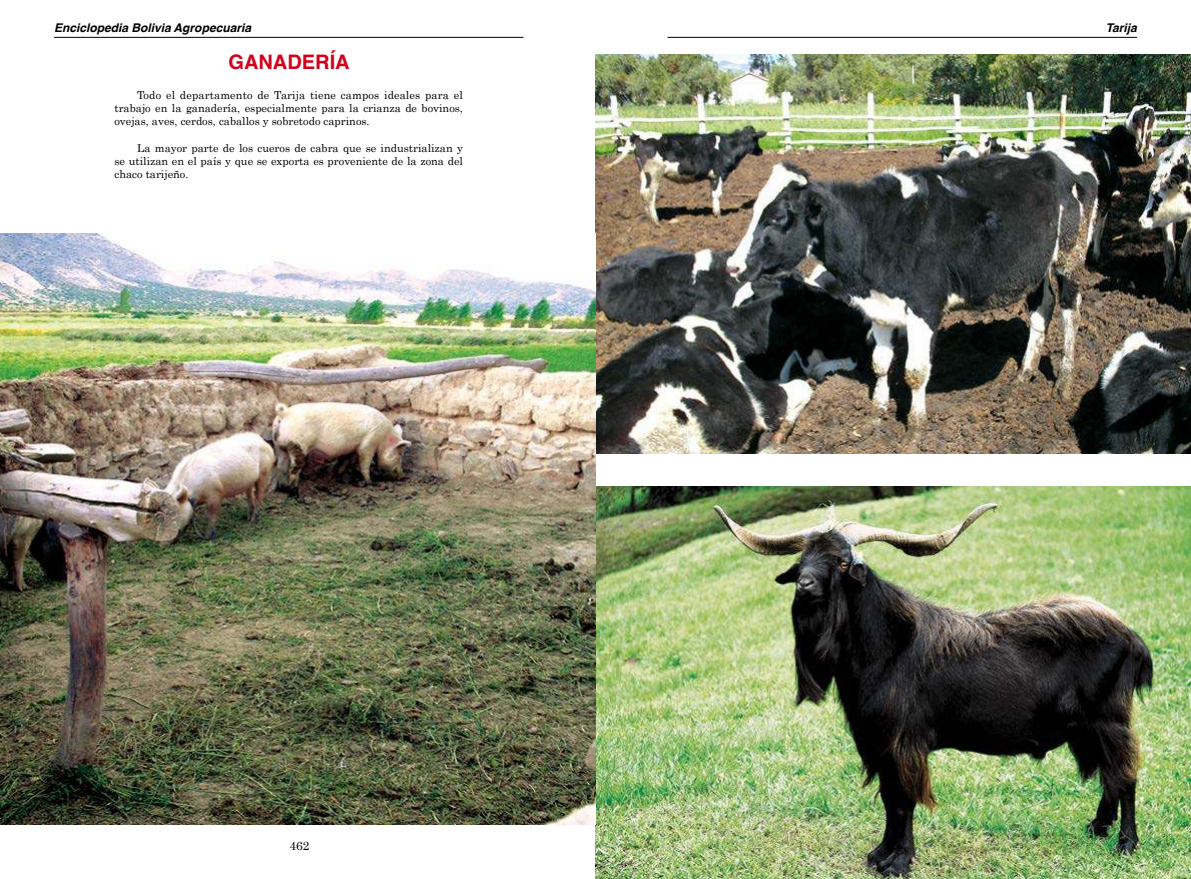
<style>
.page{position:relative;width:1191px;height:879px;background:#fff}
.page>*{position:absolute;margin:0;border:0;box-sizing:border-box;transform-origin:0 0}
.t1{font:700 20px "Helvetica";color:#d3011c}
.t2{font:italic 700 12px "Helvetica";color:#000}
.t3{font:12px "Century";color:#000}
.t4{font:11px/13.2px "Century";color:#000;text-align:justify}
</style>
<div class="page">
<hr style="left:54px;top:37px;width:469px;height:1px;background:#000">
<hr style="left:667px;top:37px;width:470px;height:1px;background:#000">
<img style="left:595px;top:487px;width:596px;height:392px">
<img style="left:595px;top:54px;width:596px;height:400px">
<img style="left:0;top:234px;width:595px;height:591px">
<p class="t2" style="left:54px;top:23px;width:198px">Enciclopedia Bolivia Agropecuaria</p>
<p class="t2" style="left:1105px;top:23px;width:33px">Tarija</p>
<h1 class="t1" style="left:228px;top:50px;width:123px">GANADERÍA</h1>
<p class="t4" style="left:114px;top:89px;width:350px;text-indent:23px">Todo el departamento de Tarija tiene campos ideales para el trabajo en la ganadería, especialmente para la crianza de bovinos, ovejas, aves, cerdos, caballos y sobretodo caprinos.</p>
<p class="t4" style="left:114px;top:142px;width:350px;text-indent:23px">La mayor parte de los cueros de cabra que se industrializan y se utilizan en el país y que se exporta es proveniente de la zona del chaco tarijeño.</p>
<p class="t3" style="left:289px;top:841px;width:22px">462</p>
</div>
